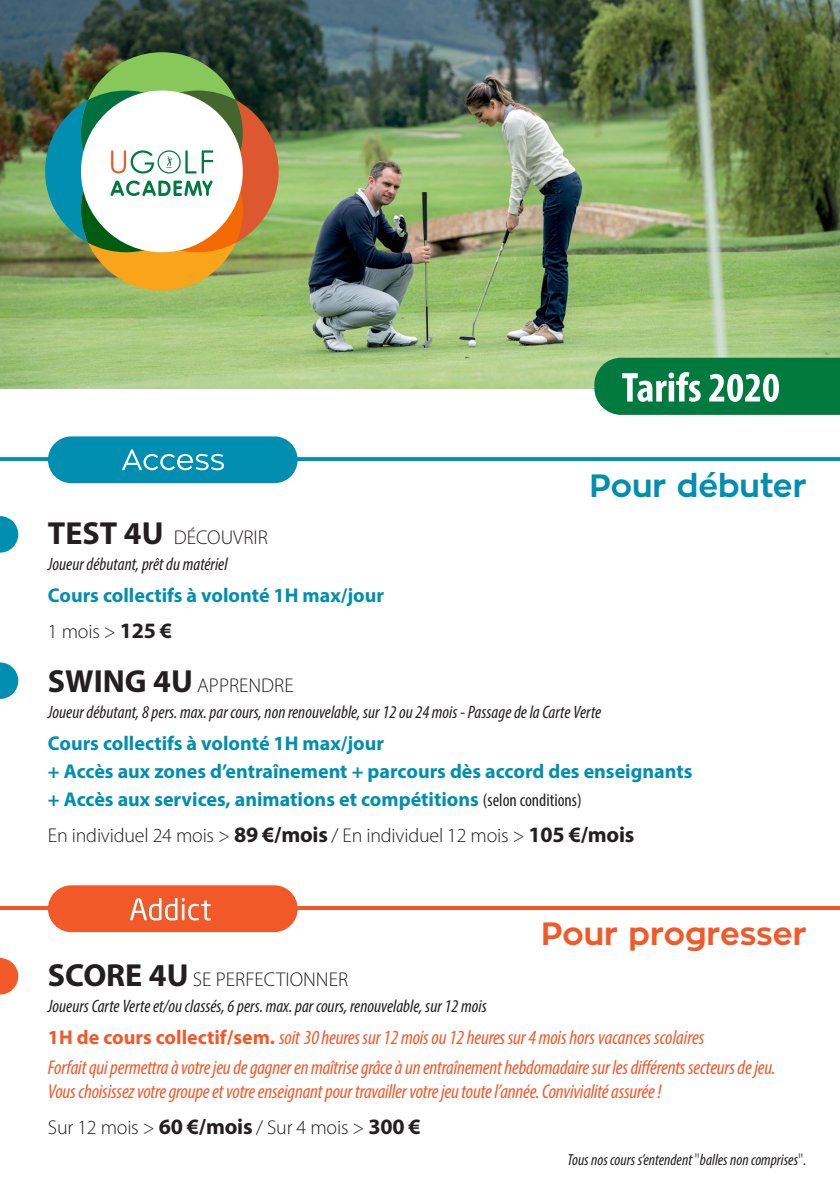
<style>
.page{position:relative;width:840px;height:1191px;background:#fff}
.page>*{position:absolute;margin:0;border:0;box-sizing:border-box;transform-origin:0 0}
.t1{font:700 32px "Zona Pro";color:#f15929}
.t2{font:700 32px "Zona Pro";color:#008fb0}
.t3{font:italic condensed 20px/30px "Myriad Pro";letter-spacing:-.01em;color:#f15929}
.t4{font:700 20px/28px "Myriad Pro";color:#008fb0}
.t5{font:300 20px "Myriad Pro";letter-spacing:-.01em;color:#231f20}
.t6{font:italic condensed 18px "Myriad Pro";color:#231f20}
.t7{font:italic condensed 16px "Myriad Pro";color:#231f20}
.s1{font-weight:700;font-size:32px}
.s2{font-weight:300;color:#231f20}
.s3{font-size:22px;color:#231f20}
.s4{font-weight:400;font-stretch:condensed;font-size:18px;color:#231f20}
.s5{font-weight:700;font-size:22px}
.s6{font-weight:700;font-style:normal;font-stretch:normal}
.s7{font-weight:300;font-style:normal;font-stretch:normal;color:#231f20}
.s8{font-weight:700;font-style:normal;font-stretch:normal;font-size:22px;color:#231f20}
.s9{font-family:"Open Sans";font-weight:300;font-style:normal}
</style>
<div class="page">
<img style="left:0;top:0;width:839px;height:388px">
<div style="left:45px;top:91px;width:162px;height:161px;background:#008fb0;border-radius:50%"></div>
<div style="left:117px;top:91px;width:161px;height:161px;background:#dd582e;border-radius:50%"></div>
<div style="left:81px;top:129px;width:162px;height:161px;background:#f9a51b;border-radius:50%"></div>
<div style="left:81px;top:52px;width:162px;height:162px;background:#88c75a;border-radius:50%"></div>
<svg style="left:81px;top:91px;width:162px;height:161px;background:#d0daca"></svg>
<svg style="left:594px;top:358px;width:245px;height:57px;background:#2b905e"></svg>
<svg style="left:0;top:457px;width:839px;height:4px;background:#0691b1"></svg>
<hr style="left:0;top:906px;width:839px;height:4px;background:#f15929">
<div style="left:48px;top:436px;width:249px;height:47px;background:#008fb0;border-radius:23px"></div>
<svg style="left:122px;top:449px;width:102px;height:21px"></svg>
<svg style="left:0;top:516px;width:18px;height:36px"></svg>
<svg style="left:0;top:958px;width:18px;height:36px"></svg>
<svg style="left:0;top:662px;width:18px;height:37px"></svg>
<div style="left:48px;top:885px;width:249px;height:47px;background:#f15929;border-radius:23px"></div>
<svg style="left:130px;top:898px;width:81px;height:22px"></svg>
<h1 class="t2" style="left:589px;top:464px;width:218px">Pour débuter</h1>
<p class="t5" style="left:48px;top:525px;width:221px"><span class="s1">TEST 4U</span> DÉCOUVRIR</p>
<p class="t6" style="left:48px;top:553px;width:181px">Joueur débutant, prêt du matériel</p>
<p class="t4" style="left:48px;top:576px;width:337px;line-height:36px">Cours collectifs à volonté 1H max/jour<br><span class="s2">1 mois &gt;</span> <span class="s3">125 €</span></p>
<p class="t5" style="left:48px;top:673px;width:247px"><span class="s1">SWING 4U</span> APPRENDRE</p>
<p class="t6" style="left:48px;top:701px;width:554px">Joueur débutant, 8 pers. max. par cours, non renouvelable, sur 12 ou 24 mois - Passage de la Carte Verte</p>
<p class="t4" style="left:48px;top:728px;width:645px">Cours collectifs à volonté 1H max/jour<br>+ Accès aux zones d’entraînement + parcours dès accord des enseignants + Accès aux services, animations et compétitions <span class="s4">(selon conditions)</span></p>
<p class="t5" style="left:48px;top:823px;width:587px">En individuel 24 mois &gt; <span class="s5">89 €/mois</span> / En individuel 12 mois &gt; <span class="s5">105 €/mois</span></p>
<h1 class="t1" style="left:541px;top:912px;width:267px">Pour progresser</h1>
<p class="t5" style="left:48px;top:967px;width:301px"><span class="s1">SCORE 4U</span> SE PERFECTIONNER</p>
<p class="t6" style="left:48px;top:995px;width:440px">Joueurs Carte Verte et/ou classés, 6 pers. max. par cours, renouvelable, sur 12 mois</p>
<p class="t3" style="left:48px;top:1022px;width:728px"><span class="s6">1H de cours collectif/sem.</span> soit 30 heures sur 12 mois ou 12 heures sur 4 mois hors vacances scolaires<br>Forfait qui permettra à votre jeu de gagner en maîtrise grâce à un entraînement hebdomadaire sur les différents secteurs de jeu.</p>
<p class="t3" style="left:48px;top:1073px;width:614px;line-height:36px">Vous choisissez votre groupe et votre enseignant pour travailler votre jeu toute l’année. Convivialité assurée !<br><span class="s7">Sur 12 mois &gt;</span> <span class="s8">60 €/mois</span> <span class="s7">/ Sur 4 mois &gt;</span> <span class="s8">300 €</span></p>
<p class="t7" style="left:567px;top:1149px;width:240px">Tous nos cours s’entendent <span class="s9">"</span>balles non comprises<span class="s9">"</span>.</p>
</div>
